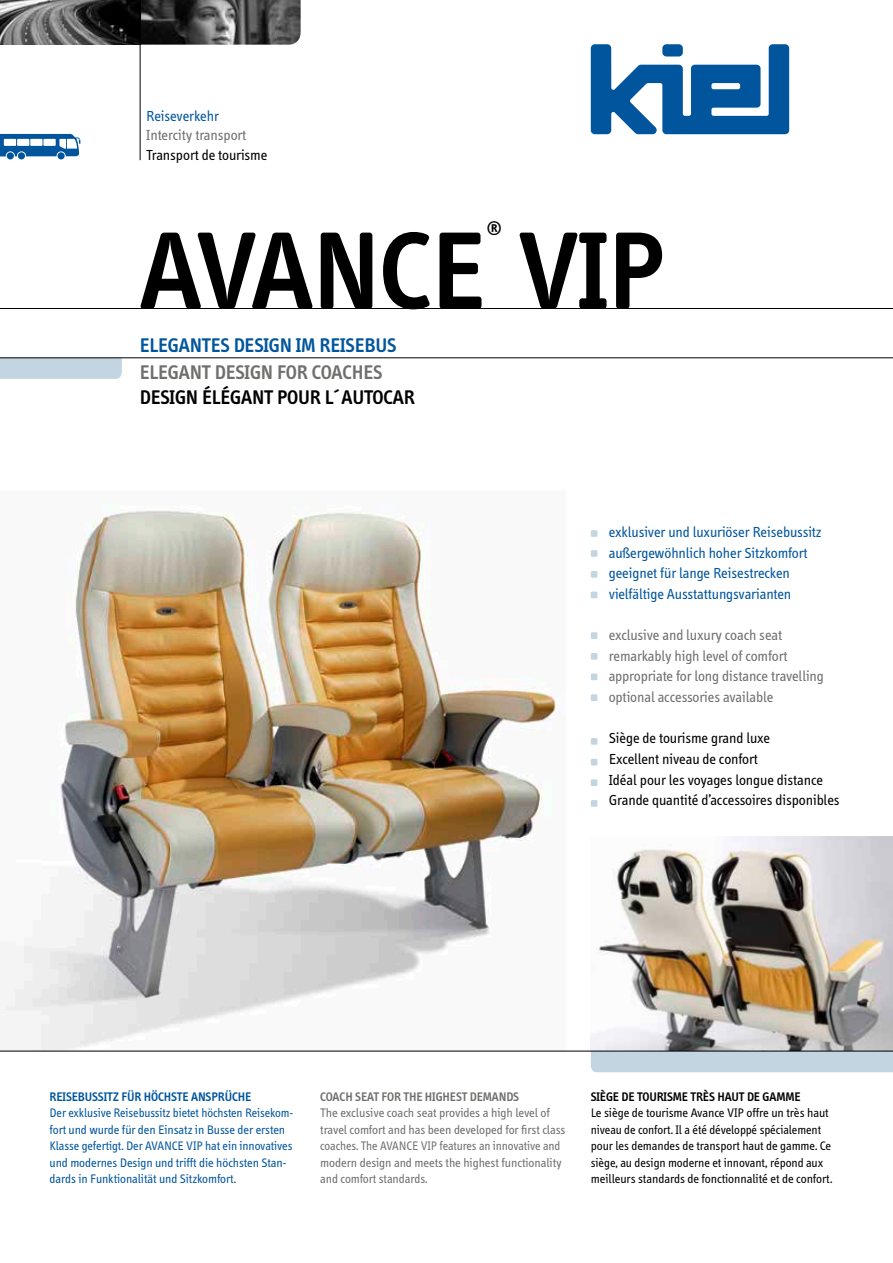
<style>
.page{position:relative;width:893px;height:1263px;background:#fff}
.page>*{position:absolute;margin:0;border:0;box-sizing:border-box;transform-origin:0 0}
.t1{font:600 112.5px "Info";color:#000}
.t2{font:600 20.25px "Info";color:#000}
.t3{font:600 20.25px "Info";color:#00559d}
.t4{font:600 20.25px "Info";color:#6f6f6e}
.t5{font:15px/20.7px "Info";color:#00559d}
.t6{font:15px/20.7px "Info";color:#000}
.t7{font:15px/20.7px "Info";color:#6f6f6e}
.t8{font:12.75px/16.5px "Info";color:#00559d}
.t9{font:12.75px/16.5px "Info";color:#000}
.t10{font:12.75px/16.5px "Info";color:#6f6f6e}
.t11{font:600 12.75px "Info";color:#00559d}
.t12{font:600 12.75px "Info";color:#000}
.t13{font:600 12.75px "Info";color:#6f6f6e}
</style>
<div class="page">
<div style="left:0;top:359px;width:122px;height:20px;background:#c3d5e0"></div>
<hr style="left:0;top:308px;width:893px;height:1px;background:#000">
<hr style="left:0;top:358px;width:893px;height:1px;background:#000">
<svg style="left:0;top:134px;width:80px;height:25px"></svg>
<img style="left:0;top:0;width:301px;height:45px">
<div style="left:591px;top:530px;width:6px;height:7px;background:#c3d5e0;border-radius:2px"></div>
<div style="left:591px;top:571px;width:6px;height:7px;background:#c3d5e0;border-radius:2px"></div>
<div style="left:591px;top:550px;width:6px;height:7px;background:#c3d5e0;border-radius:2px"></div>
<div style="left:591px;top:591px;width:6px;height:7px;background:#c3d5e0;border-radius:2px"></div>
<img style="left:0;top:505px;width:565px;height:546px">
<img style="left:591px;top:837px;width:302px;height:214px">
<div style="left:591px;top:1052px;width:302px;height:20px;background:#c3d5e0"></div>
<hr style="left:0;top:1051px;width:893px;height:1px;background:#000">
<div style="left:591px;top:632px;width:6px;height:7px;background:#c3d5e0;border-radius:2px"></div>
<div style="left:591px;top:673px;width:6px;height:7px;background:#c3d5e0;border-radius:2px"></div>
<div style="left:591px;top:653px;width:6px;height:7px;background:#c3d5e0;border-radius:2px"></div>
<div style="left:591px;top:694px;width:6px;height:7px;background:#c3d5e0;border-radius:2px"></div>
<div style="left:591px;top:738px;width:6px;height:7px;background:#c3d5e0;border-radius:2px"></div>
<div style="left:591px;top:779px;width:6px;height:7px;background:#c3d5e0;border-radius:2px"></div>
<svg style="left:591px;top:759px;width:6px;height:6px"></svg>
<div style="left:591px;top:800px;width:6px;height:7px;background:#c3d5e0;border-radius:2px"></div>
<hr style="left:140px;top:0;width:1px;height:160px;background:#000">
<svg style="left:591px;top:44px;width:198px;height:90px"></svg>
<p class="t5" style="left:146px;top:105px;width:74px">Reiseverkehr</p>
<p class="t7" style="left:146px;top:125px;width:102px">Intercity transport</p>
<p class="t6" style="left:146px;top:144px;width:122px">Transport de tourisme</p>
<h2 class="t2" style="left:486px;top:217px;width:18px">®</h2>
<h1 class="t1" style="left:140px;top:208px;width:526px">AVANCE VIP</h1>
<h2 class="t3" style="left:140px;top:333px;width:258px">ELEGANTES DESIGN IM REISEBUS</h2>
<h2 class="t4" style="left:140px;top:361px;width:244px">ELEGANT DESIGN FOR COACHES</h2>
<h2 class="t2" style="left:140px;top:385px;width:276px">DESIGN ÉLÉGANT POUR L´AUTOCAR</h2>
<p class="t5" style="left:609px;top:522px;width:214px">exklusiver und luxuriöser Reisebussitz außergewöhnlich hoher Sitzkomfort geeignet für lange Reisestrecken vielfältige Ausstattungsvarianten</p>
<p class="t7" style="left:609px;top:625px;width:217px">exclusive and luxury coach seat remarkably high level of comfort appropriate for long distance travelling optional accessories available</p>
<p class="t6" style="left:609px;top:728px;width:232px">Siège de tourisme grand luxe<br>Excellent niveau de confort<br>Idéal pour les voyages longue distance Grande quantité d’accessoires disponibles</p>
<p class="t11" style="left:50px;top:1089px;width:203px">REISEBUSSITZ FÜR HÖCHSTE ANSPRÜCHE</p>
<p class="t8" style="left:50px;top:1105px;width:245px">Der exklusive Reisebussitz bietet höchsten Reisekom&shy;fort und wurde für den Einsatz in Busse der ersten Klasse gefertigt. Der AVANCE VIP hat ein innovatives und modernes Design und trifft die höchsten Stan&shy;dards in Funktionalität und Sitzkomfort.</p>
<p class="t13" style="left:320px;top:1089px;width:200px">COACH SEAT FOR THE HIGHEST DEMANDS</p>
<p class="t10" style="left:320px;top:1105px;width:247px">The exclusive coach seat provides a high level of travel comfort and has been developed for first class coaches. The AVANCE VIP features an innovative and modern design and meets the highest functionality and comfort standards.</p>
<p class="t12" style="left:591px;top:1089px;width:211px">SIÈGE DE TOURISME TRÈS HAUT DE GAMME</p>
<p class="t9" style="left:591px;top:1105px;width:243px">Le siège de tourisme Avance VIP offre un très haut niveau de confort. Il a été développé spécialement pour les demandes de transport haut de gamme. Ce siège, au design moderne et innovant, répond aux meilleurs standards de fonctionnalité et de confort.</p>
</div>
